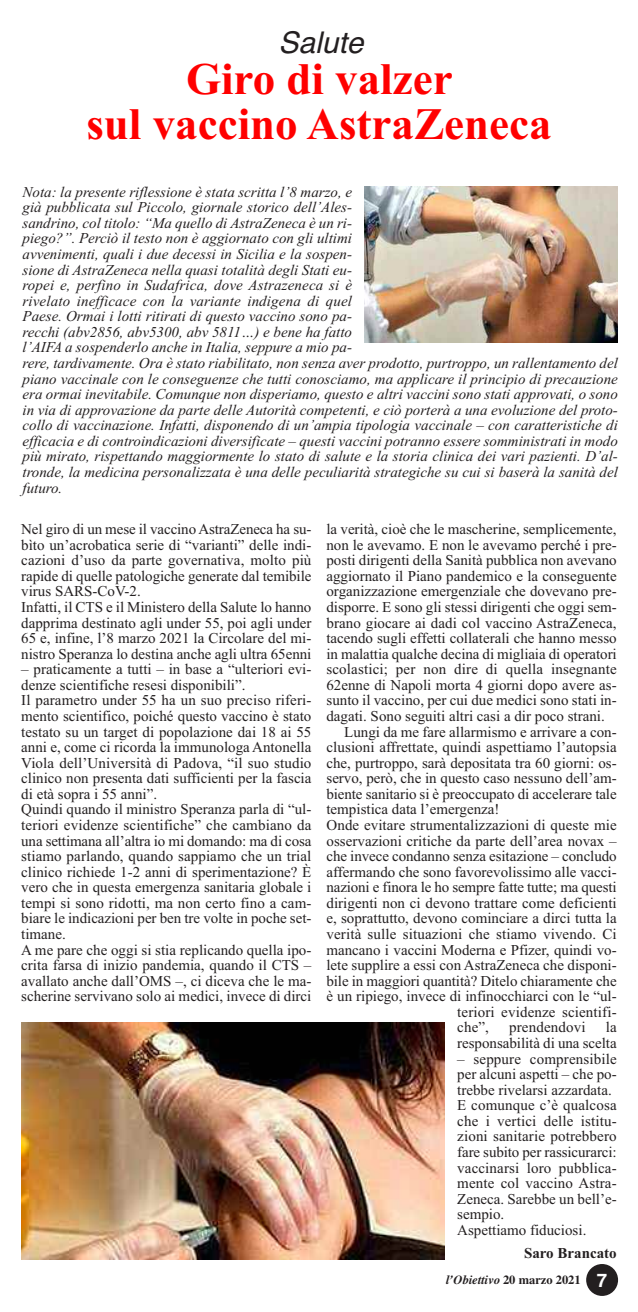
<style>
.page{position:relative;width:638px;height:1312px;background:#fff}
.page>*{position:absolute;margin:0;border:0;box-sizing:border-box;transform-origin:0 0}
.t1{font:700 45px/44.8px "Times New Roman";color:#f00;text-align:center}
.t2{font:italic 30px "Helvetica";color:#231f20}
.t3{font:15px/15.6px "Times New Roman";color:#231f20}
.t4{font:italic 15px/15.6px "Times New Roman";color:#231f20}
.t5{font:700 15px "Times New Roman";color:#231f20}
.t6{font:italic 700 12.5px "Times";color:#231f20}
.s1{font-style:normal}
.s2{font-family:"Helvetica";font-style:normal;font-size:18.75px;color:#fff}
</style>
<div class="page">
<div style="left:586px;top:1263px;width:32px;height:32px;background:#231f20;border-radius:50%"></div>
<img style="left:364px;top:186px;width:254px;height:157px">
<img style="left:21px;top:1022px;width:424px;height:237px">
<h2 class="t2" style="left:278px;top:25px;width:87px">Salute</h2>
<h1 class="t1" style="left:86px;top:56px;width:466px">Giro di valzer<br>sul vaccino AstraZeneca</h1>
<p class="t4" style="left:23px;top:184px;width:597px">Nota: la presente riflessione è stata scritta l’8 marzo, e<br>già pubblicata sul Piccolo, giornale storico dell’Ales-<br>sandrino, col titolo: “Ma quello di AstraZeneca è un ri-<br>piego?”. Perciò il testo non è aggiornato con gli ultimi<br>avvenimenti, quali i due decessi in Sicilia e la sospen-<br>sione di AstraZeneca nella quasi totalità degli Stati eu-<br>ropei e, perfino in Sudafrica, dove Astrazeneca si è<br>rivelato inefficace con la variante indigena di quel<br>Paese. Ormai i lotti ritirati di questo vaccino sono pa-<br>recchi (abv2856, abv5300, abv 5811…) e bene ha fatto<br>l’AIFA a sospenderlo anche in Italia, seppure a mio pa-<br>rere, tardivamente. Ora è stato riabilitato, non senza aver prodotto, purtroppo, un rallentamento del piano vaccinale con le conseguenze che tutti conosciamo, ma applicare il principio di precauzione era ormai inevitabile. Comunque non disperiamo, questo e altri vaccini sono stati approvati, o sono in via di approvazione da parte delle Autorità competenti, e ciò porterà a una evoluzione del proto&shy;collo di vaccinazione. Infatti, disponendo di un’ampia tipologia vaccinale – con caratteristiche di efficacia e di controindicazioni diversificate – questi vaccini potranno essere somministrati in modo più mirato, rispettando maggiormente lo stato di salute e la storia clinica dei vari pazienti. D’al&shy;tronde, la medicina personalizzata è una delle peculiarità strategiche su cui si baserà la sanità del futuro.</p>
<p class="t3" style="left:21px;top:521px;width:292px">Nel giro di un mese il vaccino AstraZeneca ha su&shy;bìto un’acrobatica serie di “varianti” delle indi&shy;cazioni d’uso da parte governativa, molto più rapide di quelle patologiche generate dal temibile virus SARS-CoV-2.<br>Infatti, il CTS e il Ministero della Salute lo hanno dapprima destinato agli under 55, poi agli under 65 e, infine, l’8 marzo 2021 la Circolare del mi&shy;nistro Speranza lo destina anche agli ultra 65enni</p>
<p class="t3" style="left:21px;top:661px;width:292px">– praticamente a tutti – in base a “ulteriori evi&shy;denze scientifiche resesi disponibili”.<br>Il parametro under 55 ha un suo preciso riferi&shy;mento scientifico, poiché questo vaccino è stato testato su un target di popolazione dai 18 ai 55 anni e, come ci ricorda la immunologa Antonella Viola dell’Università di Padova, “il suo studio clinico non presenta dati sufficienti per la fascia di età sopra i 55 anni”.<br>Quindi quando il ministro Speranza parla di “ul&shy;teriori evidenze scientifiche” che cambiano da una settimana all’altra io mi domando: ma di cosa stiamo parlando, quando sappiamo che un trial clinico richiede 1-2 anni di sperimentazione? È vero che in questa emergenza sanitaria globale i tempi si sono ridotti, ma non certo fino a cam&shy;biare le indicazioni per ben tre volte in poche set&shy;timane.<br>A me pare che oggi si stia replicando quella ipo&shy;crita farsa di inizio pandemia, quando il CTS – avallato anche dall’OMS –, ci diceva che le ma&shy;scherine servivano solo ai medici, invece di dirci</p>
<p class="t3" style="left:326px;top:521px;width:292px">la verità, cioè che le mascherine, semplicemente,</p>
<p class="t3" style="left:326px;top:536px;width:292px">non le avevamo. E non le avevamo perché i pre-</p>
<p class="t3" style="left:326px;top:552px;width:292px">posti dirigenti della Sanità pubblica non avevano</p>
<p class="t3" style="left:326px;top:567px;width:292px">aggiornato il Piano pandemico e la conseguente</p>
<p class="t3" style="left:326px;top:583px;width:292px">organizzazione emergenziale che dovevano pre-</p>
<p class="t3" style="left:326px;top:599px;width:292px">disporre. E sono gli stessi dirigenti che oggi sem-</p>
<p class="t3" style="left:326px;top:614px;width:292px">brano giocare ai dadi col vaccino AstraZeneca,</p>
<p class="t3" style="left:326px;top:630px;width:292px">tacendo sugli effetti collaterali che hanno messo</p>
<p class="t3" style="left:326px;top:645px;width:292px">in malattia qualche decina di migliaia di operatori</p>
<p class="t3" style="left:326px;top:661px;width:292px">scolastici; per non dire di quella insegnante</p>
<p class="t3" style="left:326px;top:676px;width:292px">62enne di Napoli morta 4 giorni dopo avere as-</p>
<p class="t3" style="left:326px;top:692px;width:292px">sunto il vaccino, per cui due medici sono stati in-</p>
<p class="t3" style="left:326px;top:707px;width:280px">dagati. Sono seguiti altri casi a dir poco strani.</p>
<p class="t3" style="left:344px;top:723px;width:274px">Lungi da me fare allarmismo e arrivare a con-</p>
<p class="t3" style="left:326px;top:739px;width:292px">clusioni affrettate, quindi aspettiamo l’autopsia</p>
<p class="t3" style="left:326px;top:754px;width:292px">che, purtroppo, sarà depositata tra 60 giorni: os-</p>
<p class="t3" style="left:326px;top:770px;width:292px">servo, però, che in questo caso nessuno dell’am-</p>
<p class="t3" style="left:326px;top:785px;width:292px">biente sanitario si è preoccupato di accelerare tale</p>
<p class="t3" style="left:326px;top:801px;width:174px">tempistica data l’emergenza!</p>
<p class="t3" style="left:326px;top:816px;width:292px">Onde evitare strumentalizzazioni di queste mie</p>
<p class="t3" style="left:326px;top:832px;width:292px">osservazioni critiche da parte dell’area novax –</p>
<p class="t3" style="left:326px;top:848px;width:292px">che invece condanno senza esitazione – concludo</p>
<p class="t3" style="left:326px;top:863px;width:292px">affermando che sono favorevolissimo alle vacci-</p>
<p class="t3" style="left:326px;top:879px;width:292px">nazioni e finora le ho sempre fatte tutte; ma questi</p>
<p class="t3" style="left:326px;top:894px;width:292px">dirigenti non ci devono trattare come deficienti</p>
<p class="t3" style="left:326px;top:910px;width:292px">e, soprattutto, devono cominciare a dirci tutta la</p>
<p class="t3" style="left:326px;top:925px;width:292px">verità sulle situazioni che stiamo vivendo. Ci</p>
<p class="t3" style="left:326px;top:941px;width:292px">mancano i vaccini Moderna e Pfizer, quindi vo-</p>
<p class="t3" style="left:326px;top:956px;width:292px">lete supplire a essi con AstraZeneca che disponi-</p>
<p class="t3" style="left:326px;top:972px;width:292px">bile in maggiori quantità? Ditelo chiaramente che</p>
<p class="t3" style="left:326px;top:988px;width:292px">è un ripiego, invece di infinocchiarci con le “ul-</p>
<p class="t3" style="left:457px;top:1003px;width:161px">teriori evidenze scientifi-</p>
<p class="t3" style="left:457px;top:1019px;width:33px">che”,</p>
<p class="t3" style="left:509px;top:1019px;width:78px">prendendovi</p>
<p class="t3" style="left:457px;top:1019px;width:161px;text-align:right">la<br>responsabilità di una scelta</p>
<p class="t3" style="left:457px;top:1050px;width:161px">– seppure comprensibile per alcuni aspetti – che po&shy;trebbe rivelarsi azzardata.<br>E comunque c’è qualcosa che i vertici delle istitu&shy;zioni sanitarie potrebbero fare subito per rassicurarci: vaccinarsi loro pubblica&shy;mente col vaccino Astra-<br>Zeneca. Sarebbe un bell’e&shy;sempio.<br>Aspettiamo fiduciosi.</p>
<p class="t5" style="left:524px;top:1243px;width:94px">Saro Brancato</p>
<p class="t6" style="left:446px;top:1271px;width:163px">l’Obiettivo <span class="s1">20 marzo 2021</span> <span class="s2">7</span></p>
</div>
